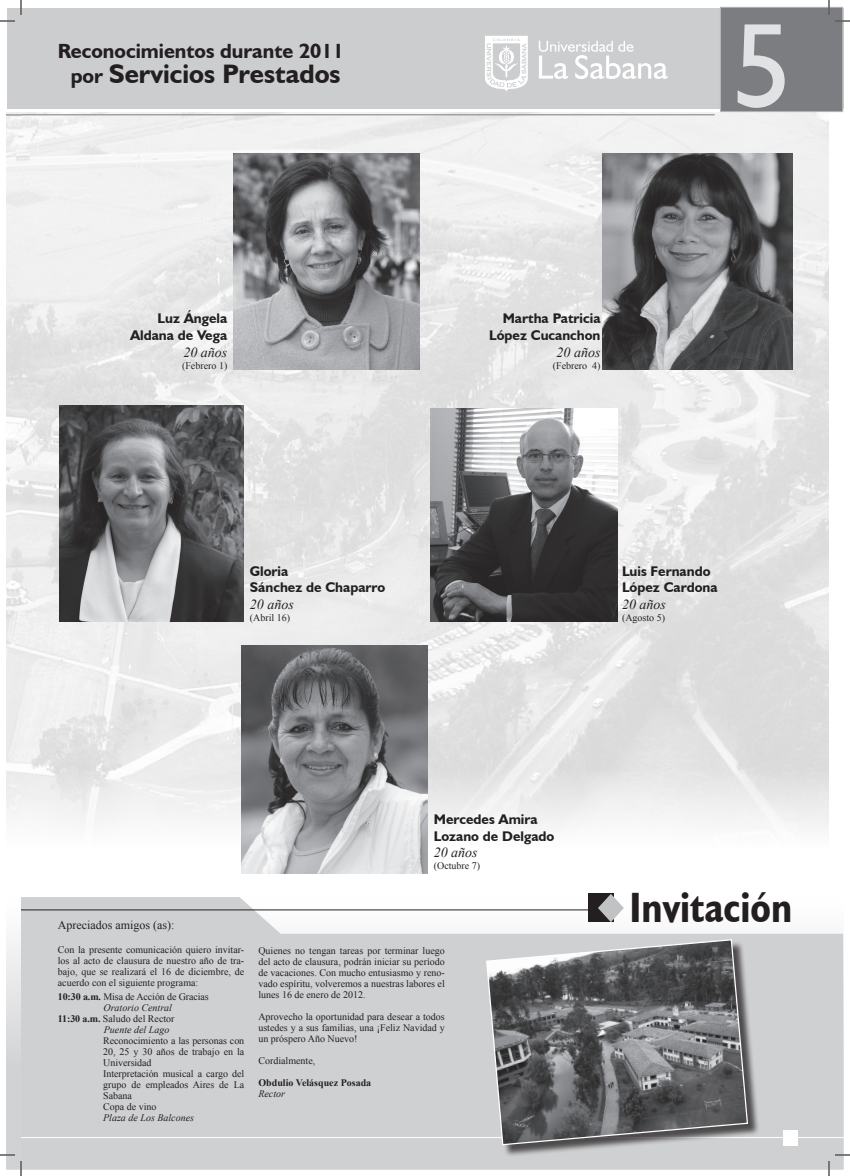
<style>
.page{position:relative;width:850px;height:1176px;background:#fff}
.page>*{position:absolute;margin:0;border:0;box-sizing:border-box;transform-origin:0 0}
.t1{font:120px "Humanist 521 BT";color:#e1e2e4}
.t2{font:700 condensed 42.4px "Humanist 521 BT";color:#231f20}
.t3{font:700 26.7px "Humanist 521 BT";color:#231f20}
.t4{font:700 20.5px "Humanist 521 BT";color:#231f20}
.t5{font:700 14px/16.8px "Humanist 521 BT";color:#231f20}
.t6{font:italic 14px "Times New Roman";color:#231f20}
.t7{font:12px "Times New Roman";color:#231f20}
.t8{font:10px/11px "Times New Roman";color:#231f20;text-align:justify}
.t9{font:italic 10px "Times New Roman";color:#231f20}
.t10{font:700 10px "Times New Roman";color:#231f20}
.s1{font-size:20.8px}
.s2{font-weight:700}
</style>
<div class="page">
<img style="left:7px;top:112px;width:822px;height:782px">
<div style="left:7px;top:8px;width:836px;height:101px;background:#cccdcf"></div>
<div style="left:720px;top:7px;width:123px;height:105px;background:#7b7d80"></div>
<div style="left:720px;top:7px;width:123px;height:105px;border:1px solid #b8b9bc"></div>
<svg style="left:485px;top:36px;width:43px;height:56px"></svg>
<svg style="left:539px;top:41px;width:129px;height:38px"></svg>
<svg style="left:7px;top:114px;width:15px;height:1px"></svg>
<hr style="left:22px;top:114px;width:692px;height:1px;background:#9b9ca0">
<img style="left:59px;top:405px;width:185px;height:216px">
<img style="left:430px;top:408px;width:187px;height:213px">
<img style="left:603px;top:153px;width:189px;height:216px">
<img style="left:242px;top:645px;width:186px;height:228px">
<img style="left:233px;top:153px;width:186px;height:216px">
<svg style="left:21px;top:897px;width:822px;height:272px;background:#d4d5d6"></svg>
<hr style="left:21px;top:909px;width:596px;height:1px;background:#231f20">
<hr style="left:21px;top:1137px;width:822px;height:1px;background:#fff">
<div style="left:588px;top:893px;width:25px;height:28px;background:#231f20"></div>
<div style="left:783px;top:1130px;width:14px;height:15px;background:#fff"></div>
<svg style="left:598px;top:894px;width:26px;height:28px"></svg>
<div style="left:488px;top:941px;width:272px;height:216px;background:#231f20;opacity:.75"></div>
<svg style="left:485px;top:938px;width:264px;height:208px;background:#737476"></svg>
<svg style="left:0;top:0;width:22px;height:22px"></svg>
<svg style="left:0;top:1154px;width:22px;height:22px"></svg>
<svg style="left:828px;top:0;width:22px;height:22px"></svg>
<svg style="left:828px;top:1154px;width:22px;height:22px"></svg>
<h3 class="t4" style="left:58px;top:38px;width:287px">Reconocimientos durante 2011</h3>
<h3 class="t3" style="left:71px;top:57px;width:271px"><span class="s1">por</span> Servicios Prestados</h3>
<h1 class="t1" style="left:732px;top:-8px;width:62px">5</h1>
<h3 class="t5" style="left:130px;top:310px;width:99px;text-align:right">Luz Ángela<br>Aldana de Vega</h3>
<h3 class="t6" style="left:183px;top:343px;width:45px">20 años</h3>
<p class="t8" style="left:182px;top:360px;width:47px">(Febrero 1)</p>
<h3 class="t5" style="left:489px;top:310px;width:113px;text-align:right">Martha Patricia<br>López Cucanchon</h3>
<h3 class="t6" style="left:557px;top:343px;width:45px">20 años</h3>
<p class="t8" style="left:553px;top:360px;width:49px">(Febrero 4)</p>
<h3 class="t5" style="left:250px;top:562px;width:137px">Gloria<br>Sánchez de Chaparro</h3>
<h3 class="t6" style="left:250px;top:595px;width:45px">20 años</h3>
<p class="t8" style="left:250px;top:612px;width:42px">(Abril 16)</p>
<h3 class="t5" style="left:622px;top:562px;width:97px">Luis Fernando<br>López Cardona</h3>
<h3 class="t6" style="left:622px;top:595px;width:45px">20 años</h3>
<p class="t8" style="left:622px;top:612px;width:45px">(Agosto 5)</p>
<h3 class="t5" style="left:434px;top:810px;width:122px">Mercedes Amira<br>Lozano de Delgado</h3>
<h3 class="t6" style="left:434px;top:843px;width:45px">20 años</h3>
<p class="t8" style="left:434px;top:860px;width:48px">(Octubre 7)</p>
<p class="t7" style="left:58px;top:917px;width:118px">Apreciados amigos (as):</p>
<p class="t8" style="left:58px;top:944px;width:188px">Con la presente comunicación quiero invitar&shy;los al acto de clausura de nuestro año de tra&shy;bajo, que se realizará el 16 de diciembre, de acuerdo con el siguiente programa:</p>
<p class="t8" style="left:58px;top:991px;width:152px"><span class="s2">10:30 a.m.</span> Misa de Acción de Gracias</p>
<p class="t9" style="left:103px;top:1001px;width:70px">Oratorio Central</p>
<p class="t8" style="left:58px;top:1013px;width:118px"><span class="s2">11:30 a.m.</span> Saludo del Rector</p>
<p class="t9" style="left:104px;top:1023px;width:67px">Puente del Lago</p>
<p class="t8" style="left:103px;top:1035px;width:143px;text-align:left">Reconocimiento a las personas con<br>20, 25 y 30 años de trabajo en la<br>Universidad<br>Interpretación musical a cargo del grupo de empleados Aires de La<br>Sabana<br>Copa de vino</p>
<p class="t9" style="left:103px;top:1111px;width:92px">Plaza de Los Balcones</p>
<p class="t8" style="left:258px;top:945px;width:188px">Quienes no tengan tareas por terminar luego del acto de clausura, podrán iniciar su período de vacaciones. Con mucho entusiasmo y reno&shy;vado espíritu, volveremos a nuestras labores el lunes 16 de enero de 2012.</p>
<p class="t8" style="left:258px;top:1011px;width:188px">Aprovecho la oportunidad para desear a todos ustedes y a sus familias, una ¡Feliz Navidad y un próspero Año Nuevo!</p>
<p class="t8" style="left:258px;top:1055px;width:58px">Cordialmente,</p>
<p class="t10" style="left:258px;top:1076px;width:114px">Obdulio Velásquez Posada</p>
<p class="t9" style="left:258px;top:1087px;width:28px">Rector</p>
<h2 class="t2" style="left:629px;top:881px;width:164px">Invitación</h2>
</div>
